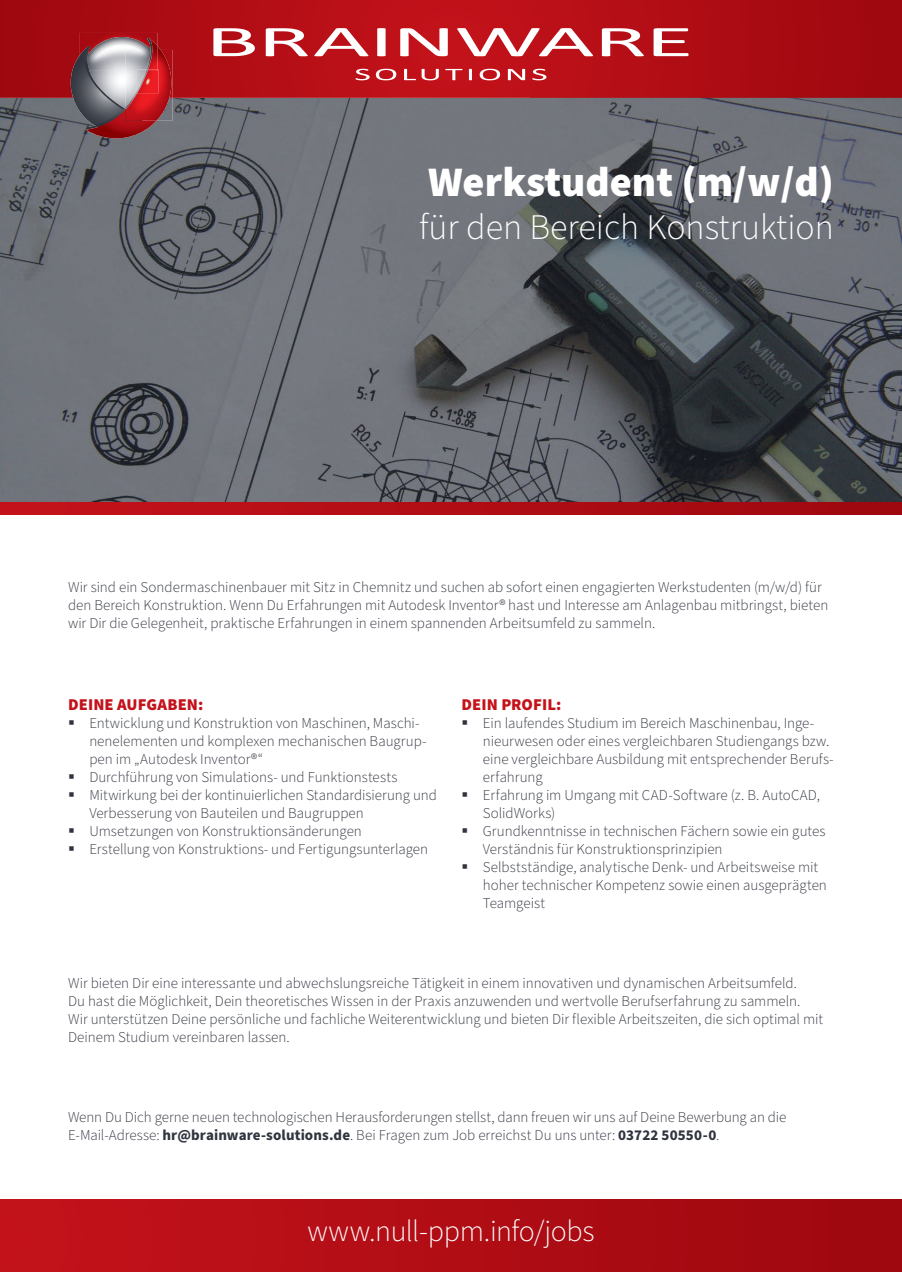
<style>
.page{position:relative;width:902px;height:1272px;background:#fff}
.page>*{position:absolute;margin:0;border:0;box-sizing:border-box;transform-origin:0 0}
.t1{font:900 42px "Source Sans Pro";color:#fff}
.t2{font:300 36px "Source Sans Pro";color:#fff}
.t3{font:300 30px "Source Sans Pro";letter-spacing:-.015em;color:#fff}
.t4{font:900 16.5px "Source Sans Pro";letter-spacing:.005em;color:#c4121a}
.t5{font:300 15px/18px "Source Sans Pro";color:#30343e}
.s1{font-weight:700}
</style>
<div class="page">
<div style="left:0;top:1198px;width:901px;height:73px;background:linear-gradient(to right,#c4121b,#9d080e)"></div>
<img style="left:0;top:98px;width:901px;height:404px">
<svg style="left:0;top:502px;width:901px;height:12px;background:#b00c14"></svg>
<svg style="left:0;top:0;width:901px;height:98px;background:#af0d14"></svg>
<img style="left:161px;top:50px;width:13px;height:71px">
<img style="left:79px;top:33px;width:79px;height:5px">
<img style="left:87px;top:37px;width:63px;height:1px">
<svg style="left:71px;top:38px;width:90px;height:100px;background:#9d676d"></svg>
<svg style="left:213px;top:28px;width:42px;height:28px"></svg>
<svg style="left:266px;top:28px;width:42px;height:28px"></svg>
<svg style="left:314px;top:28px;width:54px;height:28px"></svg>
<svg style="left:377px;top:28px;width:8px;height:28px"></svg>
<svg style="left:400px;top:28px;width:48px;height:28px"></svg>
<svg style="left:457px;top:28px;width:136px;height:28px"></svg>
<svg style="left:602px;top:28px;width:41px;height:28px"></svg>
<svg style="left:653px;top:28px;width:35px;height:28px"></svg>
<svg style="left:355px;top:69px;width:14px;height:11px"></svg>
<svg style="left:376px;top:69px;width:20px;height:11px"></svg>
<svg style="left:404px;top:69px;width:35px;height:11px"></svg>
<svg style="left:445px;top:69px;width:17px;height:11px"></svg>
<svg style="left:469px;top:69px;width:3px;height:11px"></svg>
<svg style="left:479px;top:69px;width:21px;height:11px"></svg>
<svg style="left:508px;top:69px;width:17px;height:11px"></svg>
<svg style="left:532px;top:69px;width:14px;height:11px"></svg>
<h1 class="t1" style="left:428px;top:153px;width:407px">Werkstudent (m/w/d)</h1>
<h2 class="t2" style="left:419px;top:203px;width:416px">für den Bereich Konstruktion</h2>
<p class="t5" style="left:68px;top:578px;width:761px">Wir sind ein Sondermaschinenbauer mit Sitz in Chemnitz und suchen ab sofort einen engagierten Werkstudenten (m/w/d) für den Bereich Konstruktion. Wenn Du Erfahrungen mit Autodesk Inventor® hast und Interesse am Anlagenbau mitbringst, bieten wir Dir die Gelegenheit, praktische Erfahrungen in einem spannenden Arbeitsumfeld zu sammeln.</p>
<p class="t4" style="left:68px;top:692px;width:137px">DEINE AUFGABEN:</p>
<p class="t5" style="left:89px;top:714px;width:339px;text-indent:-21px">▪ Entwicklung und Konstruktion von Maschinen, Maschi&shy;nenelementen und komplexen mechanischen Baugrup&shy;pen im „Autodesk Inventor®“</p>
<p class="t5" style="left:68px;top:768px;width:331px">▪ Durchführung von Simulations- und Funktionstests</p>
<p class="t5" style="left:89px;top:786px;width:349px;text-indent:-21px">▪ Mitwirkung bei der kontinuierlichen Standardisierung und<br>Verbesserung von Bauteilen und Baugruppen</p>
<p class="t5" style="left:68px;top:822px;width:295px">▪ Umsetzungen von Konstruktionsänderungen</p>
<p class="t5" style="left:68px;top:840px;width:361px">▪ Erstellung von Konstruktions- und Fertigungsunterlagen</p>
<p class="t4" style="left:461px;top:692px;width:101px">DEIN PROFIL:</p>
<p class="t5" style="left:483px;top:714px;width:352px;text-indent:-21px">▪ Ein laufendes Studium im Bereich Maschinenbau, Inge&shy;nieurwesen oder eines vergleichbaren Studiengangs bzw. eine vergleichbare Ausbildung mit entsprechender Berufs&shy;erfahrung</p>
<p class="t5" style="left:483px;top:786px;width:338px;text-indent:-21px">▪ Erfahrung im Umgang mit CAD-Software (z. B. AutoCAD,<br>SolidWorks)</p>
<p class="t5" style="left:483px;top:822px;width:344px;text-indent:-21px">▪ Grundkenntnisse in technischen Fächern sowie ein gutes<br>Verständnis für Konstruktionsprinzipien</p>
<p class="t5" style="left:483px;top:858px;width:345px;text-indent:-21px">▪ Selbstständige, analytische Denk- und Arbeitsweise mit hoher technischer Kompetenz sowie einen ausgeprägten<br>Teamgeist</p>
<p class="t5" style="left:68px;top:974px;width:756px">Wir bieten Dir eine interessante und abwechslungsreiche Tätigkeit in einem innovativen und dynamischen Arbeitsumfeld.<br>Du hast die Möglichkeit, Dein theoretisches Wissen in der Praxis anzuwenden und wertvolle Berufserfahrung zu sammeln.<br>Wir unterstützen Deine persönliche und fachliche Weiterentwicklung und bieten Dir flexible Arbeitszeiten, die sich optimal mit Deinem Studium vereinbaren lassen.</p>
<p class="t5" style="left:68px;top:1108px;width:719px">Wenn Du Dich gerne neuen technologischen Herausforderungen stellst, dann freuen wir uns auf Deine Bewerbung an die<br>E-Mail-Adresse: <span class="s1">hr@brainware-solutions.de</span>. Bei Fragen zum Job erreichst Du uns unter: <span class="s1">03722 50550-0</span>.</p>
<h3 class="t3" style="left:307px;top:1210px;width:289px">www.null-ppm.info/jobs</h3>
</div>
